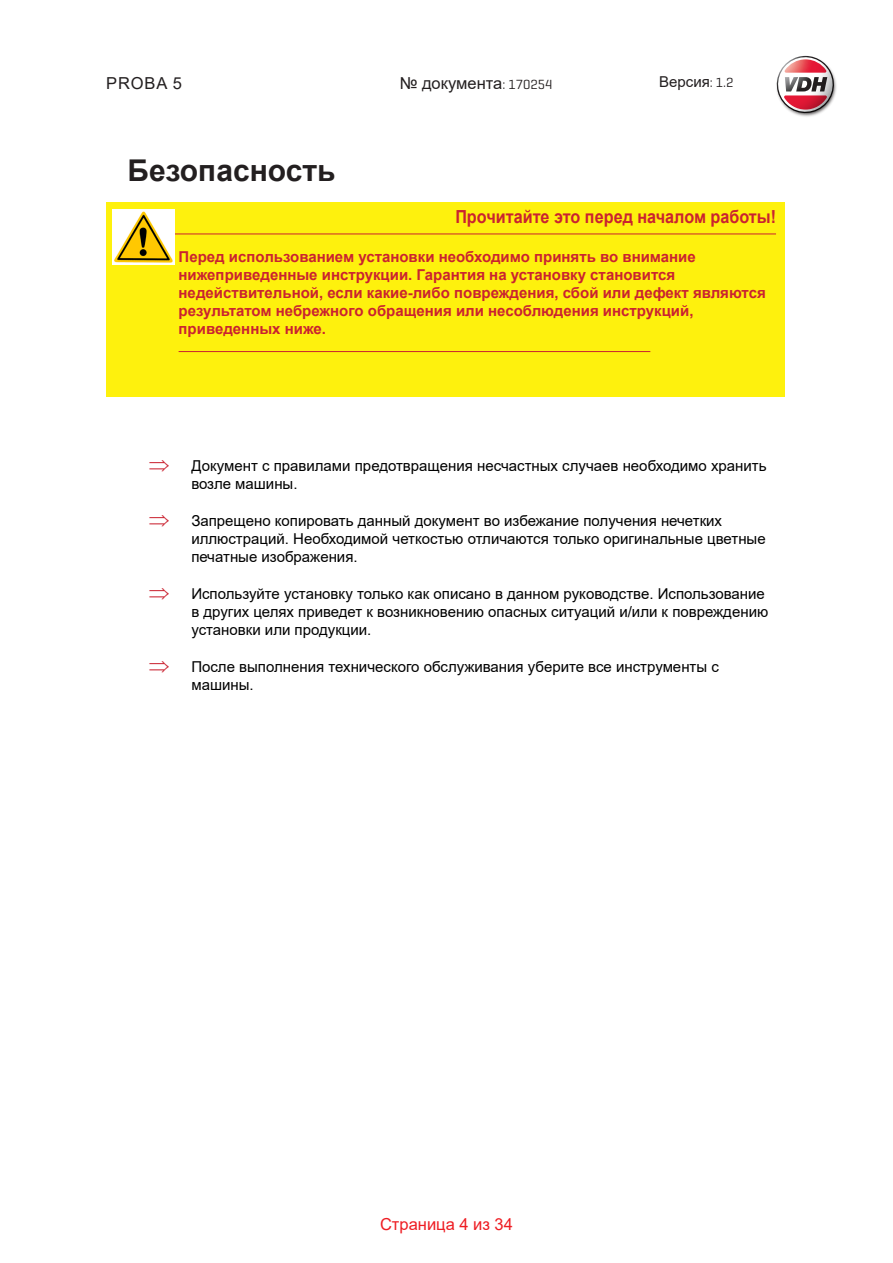
<style>
.page{position:relative;width:893px;height:1263px;background:#fff}
.page>*{position:absolute;margin:0;border:0;box-sizing:border-box;transform-origin:0 0}
.Inhoudskop{font:700 30px "Arial";color:#231f20}
.Zijkant_Kop_rood{font:700 18px "Arial";color:#ca2230;scale:.9 1}
.t1{font:16.5px "Arial";color:#231f20}
.t2{font:16.5px "Arial";color:#ee1d23}
.PlatteTekst_opsomming{font:15px/18px "Arial";color:#000}
.Zijkant_PlatteTekst_rood{font:700 15px/18px "Arial";color:#ca2230}
.t3{font:15px "Arial";color:#231f20}
.s1{font-family:"Geogrotesque";font-size:13.5px}
</style>
<div class="page">
<svg style="left:776px;top:55px;width:61px;height:61px"></svg>
<div style="left:106px;top:202px;width:678px;height:195px;background:#fef10d"></div>
<hr style="left:115px;top:234px;width:661px;height:1px;background:#ca2230">
<hr style="left:179px;top:351px;width:471px;height:1px;background:#ca2230">
<img style="left:112px;top:210px;width:62px;height:55px">
<p class="t1" style="left:106px;top:71px;width:77px">PROBA 5</p>
<p class="t1" style="left:400px;top:71px;width:154px">№ документа<span class="s1">: 170254</span></p>
<p class="t3" style="left:659px;top:72px;width:76px">Версия<span class="s1">: 1.2</span></p>
<p class="Inhoudskop" style="left:128px;top:150px;width:210px">Безопасность</p>
<p class="Zijkant_Kop_rood" style="left:455px;top:204px;width:358px">Прочитайте это перед началом работы!</p>
<p class="Zijkant_PlatteTekst_rood" style="left:179px;top:248px;width:589px">Перед использованием установки необходимо принять во внимание нижеприведенные инструкции. Гарантия на установку становится недействительной, если какие-либо повреждения, сбой или дефект являются результатом небрежного обращения или несоблюдения инструкций, приведенных ниже.</p>
<p class="PlatteTekst_opsomming" style="left:191px;top:457px;width:577px">Документ с правилами предотвращения несчастных случаев необходимо хранить возле машины.</p>
<p class="PlatteTekst_opsomming" style="left:191px;top:512px;width:576px">Запрещено копировать данный документ во избежание получения нечетких иллюстраций. Необходимой четкостью отличаются только оригинальные цветные печатные изображения.</p>
<p class="PlatteTekst_opsomming" style="left:191px;top:585px;width:578px">Используйте установку только как описано в данном руководстве. Использование в других целях приведет к возникновению опасных ситуаций и/или к повреждению установки или продукции.</p>
<p class="PlatteTekst_opsomming" style="left:191px;top:658px;width:529px">После выполнения технического обслуживания уберите все инструменты с машины.</p>
<p class="t2" style="left:380px;top:1212px;width:134px">Cтраница 4 из 34</p>
</div>
